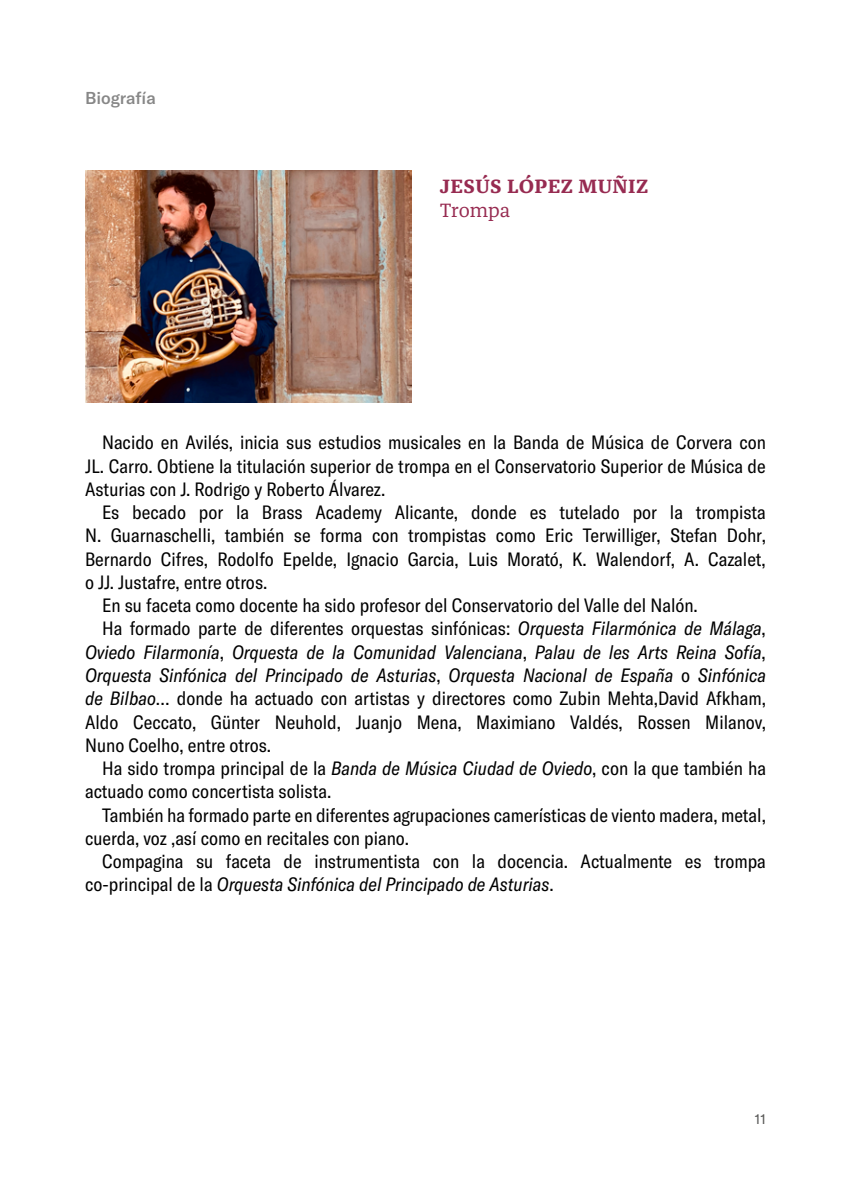
<style>
.page{position:relative;width:851px;height:1191px;background:#fff}
.page>*{position:absolute;margin:0;border:0;box-sizing:border-box;transform-origin:0 0}
.t1{font:700 20px "Franziska Pro";letter-spacing:.02em;color:#972b51}
.t2{font:20px "Franziska Pro";color:#972b51}
.t3{font:condensed 19px/23.2px "GT America";color:#000;text-align:justify}
.t4{font:italic condensed 19px "GT America";color:#000}
.t5{font:500 17px "GT America";letter-spacing:-.005em;color:#878787}
.t6{font:14px "GT America";color:#575756}
.s1{font-style:italic}
.s2{font-style:normal}
</style>
<div class="page">
<img style="left:85px;top:170px;width:326px;height:233px">
<p class="t5" style="left:85px;top:88px;width:72px">Biografía</p>
<p class="t1" style="left:440px;top:174px;width:210px">JESÚS LÓPEZ MUÑIZ</p>
<p class="t2" style="left:439px;top:197px;width:72px">Trompa</p>
<p class="t3" style="left:85px;top:431px;width:682px;text-indent:17px">Nacido en Avilés, inicia sus estudios musicales en la Banda de Música de Corvera con JL. Carro. Obtiene la titulación superior de trompa en el Conservatorio Superior de Música de Asturias con J. Rodrigo y Roberto Álvarez.</p>
<p class="t3" style="left:102px;top:501px;width:665px">Es becado por la Brass Academy Alicante, donde es tutelado por la trompista</p>
<p class="t3" style="left:85px;top:524px;width:682px">N. Guarnaschelli, también se forma con trompistas como Eric Terwilliger, Stefan Dohr,</p>
<p class="t3" style="left:85px;top:547px;width:682px">Bernardo Cifres, Rodolfo Epelde, Ignacio Garcia, Luis Morató, K. Walendorf, A. Cazalet,</p>
<p class="t3" style="left:85px;top:571px;width:184px">o JJ. Justafre, entre otros.</p>
<p class="t3" style="left:102px;top:594px;width:597px">En su faceta como docente ha sido profesor del Conservatorio del Valle del Nalón.</p>
<p class="t3" style="left:102px;top:617px;width:665px">Ha formado parte de diferentes orquestas sinfónicas: <span class="s1">Orquesta Filarmónica de Málaga</span>,</p>
<p class="t4" style="left:85px;top:641px;width:682px">Oviedo Filarmonía<span class="s2">,</span> Orquesta de la Comunidad Valenciana<span class="s2">,</span> Palau de les Arts Reina Sofía<span class="s2">,</span></p>
<p class="t4" style="left:85px;top:664px;width:682px">Orquesta Sinfónica del Principado de Asturias<span class="s2">,</span> Orquesta Nacional de España <span class="s2">o</span> Sinfónica</p>
<p class="t3" style="left:85px;top:687px;width:682px"><span class="s1">de Bilbao</span>… donde ha actuado con artistas y directores como Zubin Mehta,David Afkham,</p>
<p class="t3" style="left:85px;top:710px;width:682px">Aldo Ceccato, Günter Neuhold, Juanjo Mena, Maximiano Valdés, Rossen Milanov,</p>
<p class="t3" style="left:85px;top:733px;width:187px">Nuno Coelho, entre otros.</p>
<p class="t3" style="left:102px;top:757px;width:665px">Ha sido trompa principal de la <span class="s1">Banda de Música Ciudad de Oviedo</span>, con la que también ha</p>
<p class="t3" style="left:85px;top:780px;width:248px">actuado como concertista solista.</p>
<p class="t3" style="left:102px;top:803px;width:665px">También ha formado parte en diferentes agrupaciones camerísticas de viento madera, metal,</p>
<p class="t3" style="left:85px;top:826px;width:325px">cuerda, voz ,así como en recitales con piano.</p>
<p class="t3" style="left:102px;top:850px;width:665px">Compagina su faceta de instrumentista con la docencia. Actualmente es trompa</p>
<p class="t4" style="left:85px;top:873px;width:470px"><span class="s2">co-principal de la</span> Orquesta Sinfónica del Principado de Asturias<span class="s2">.</span></p>
<p class="t6" style="left:754px;top:1111px;width:13px">11</p>
</div>
